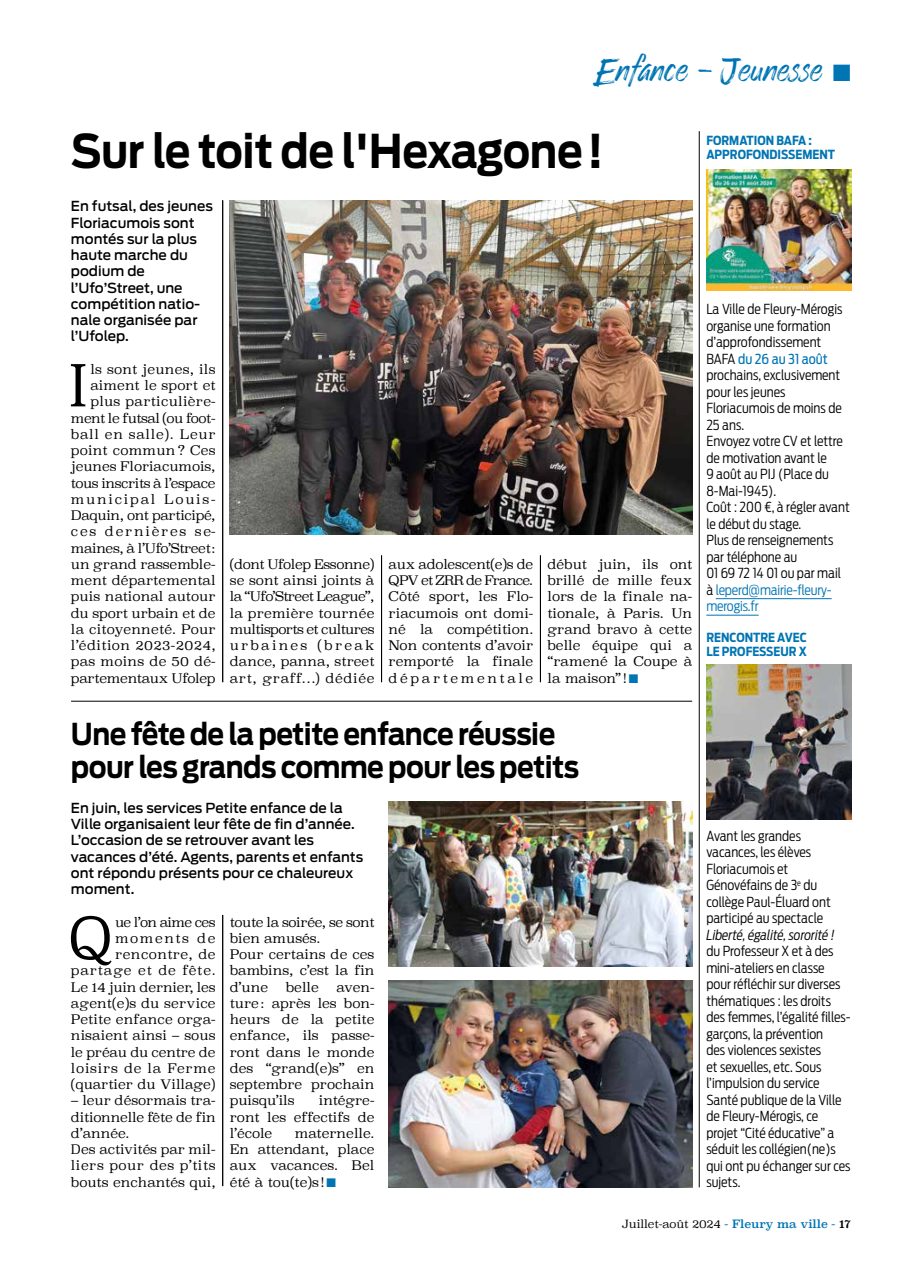
<style>
.page{position:relative;width:922px;height:1276px;background:#fff}
.page>*{position:absolute;margin:0;border:0;box-sizing:border-box;transform-origin:0 0}
.t1{font:300 56.88px "Superclarendon";color:#000;scale:.9 1}
.t2{font:700 46.25px "Antenna";letter-spacing:-.015em;color:#000;scale:.9 1}
.t3{font:33.75px "Enjoythe Ride";color:#0075b3}
.t4{font:700 30px/32.5px "Antenna";letter-spacing:-.02em;color:#000;scale:.9 1}
.t5{font:300 13.75px/16.5px "Antenna Cond";color:#000}
.t6{font:500 13.75px/16.2px "Antenna";color:#000}
.t7{font:italic 300 13.75px "Antenna Cond";color:#000}
.t8{font:300 13.12px/16.2px "Superclarendon";color:#000;text-align:justify}
.t9{font:700 12.5px/14px "Antenna Cond";color:#0075b3}
.t10{font:300 11.25px "Superclarendon";letter-spacing:-.01em;color:#000}
.s1{color:#0075b3}
.s2{font-weight:400;color:#0075b3}
.s3{font-weight:400}
</style>
<div class="page">
<img style="left:388px;top:980px;width:304px;height:207px">
<img style="left:388px;top:801px;width:304px;height:165px">
<hr style="left:715px;top:598px;width:116px;height:1px;background:#0075b3">
<hr style="left:706px;top:615px;width:52px;height:1px;background:#0075b3">
<img style="left:706px;top:169px;width:144px;height:121px">
<img style="left:706px;top:665px;width:144px;height:154px">
<hr style="left:222px;top:915px;width:1px;height:271px;background:#000">
<hr style="left:222px;top:200px;width:1px;height:482px;background:#000">
<hr style="left:381px;top:555px;width:1px;height:127px;background:#000">
<hr style="left:540px;top:555px;width:1px;height:127px;background:#000">
<img style="left:230px;top:201px;width:462px;height:333px">
<hr style="left:71px;top:701px;width:621px;height:1px;background:#000">
<hr style="left:698px;top:131px;width:1px;height:1056px;background:#000">
<h3 class="t3" style="left:596px;top:50px;width:254px">Enfance - Jeunesse ■</h3>
<h2 class="t2" style="left:71px;top:124px;width:593px">Sur le toit de l'Hexagone!</h2>
<p class="t9" style="left:706px;top:133px;width:130px">FORMATION BAFA :<br>APPROFONDISSEMENT</p>
<p class="t6" style="left:71px;top:198px;width:143px">En futsal, des jeunes<br>Floriacumois sont montés sur la plus haute marche du podium de l’Ufo’Street, une compétition natio&shy;nale organisée par l’Ufolep.</p>
<h1 class="t1" style="left:68px;top:348px;width:23px">I</h1>
<p class="t8" style="left:71px;top:362px;width:146px;text-align:right">ls sont jeunes, ils aiment le sport et plus particulière&shy;ment le futsal (ou foot&shy;ball en salle). Leur point commun ? Ces jeunes Floriacumois, tous inscrits à l’espace municipal Louis-<br>Daquin, ont participé, ces dernières se&shy;maines, à l’Ufo’Street: un grand rassemble&shy;ment départemental puis national autour du sport urbain et de la citoyenneté. Pour l’édition 2023-2024, pas moins de 50 dé&shy;partementaux Ufolep</p>
<p class="t8" style="left:230px;top:557px;width:146px">(dont Ufolep Essonne) se sont ainsi joints à la “Ufo’Street League”, la première tournée multisports et cultures urbaines (break dance, panna, street art, graff…) dédiée</p>
<p class="t8" style="left:388px;top:557px;width:146px">aux adolescent(e)s de QPV et ZRR de France.<br>Côté sport, les Flo&shy;riacumois ont domi&shy;né la compétition.<br>Non contents d’avoir remporté la finale départementale</p>
<p class="t8" style="left:547px;top:557px;width:146px">début juin, ils ont brillé de mille feux lors de la finale na&shy;tionale, à Paris. Un grand bravo à cette belle équipe qui a “ramené la Coupe à la maison” !<span class="s1">■</span></p>
<h3 class="t4" style="left:71px;top:718px;width:566px">Une fête de la petite enfance réussie pour les grands comme pour les petits</h3>
<p class="t6" style="left:71px;top:799px;width:294px">En juin, les services Petite enfance de la Ville organisaient leur fête de fin d’année.<br>L’occasion de se retrouver avant les vacances d’été. Agents, parents et enfants ont répondu présents pour ce chaleureux moment.</p>
<h1 class="t1" style="left:69px;top:900px;width:50px">Q</h1>
<p class="t8" style="left:71px;top:914px;width:146px;text-align:right">ue l’on aime ces moments de rencontre, de partage et de fête.<br>Le 14 juin dernier, les agent(e)s du service<br>Petite enfance orga&shy;nisaient ainsi – sous le préau du centre de loisirs de la Ferme (quartier du Village)</p>
<p class="t8" style="left:71px;top:1093px;width:146px;text-align:left">– leur désormais tra&shy;ditionnelle fête de fin d’année.<br>Des activités par mil&shy;liers pour des p’tits bouts enchantés qui,</p>
<p class="t8" style="left:230px;top:914px;width:146px;text-align:left">toute la soirée, se sont bien amusés.<br>Pour certains de ces bambins, c’est la fin d’une</p>
<p class="t8" style="left:286px;top:979px;width:34px">belle</p>
<p class="t8" style="left:230px;top:979px;width:146px;text-indent:107px">aven&shy;ture: après les bon&shy;heurs de la petite enfance, ils passe&shy;ront dans le monde des “grand(e)s” en septembre prochain puisqu’ils</p>
<p class="t8" style="left:230px;top:1093px;width:146px;text-indent:89px">intégre&shy;ront les effectifs de l’école</p>
<p class="t8" style="left:230px;top:1126px;width:146px;text-indent:65px">maternelle.<br>En attendant, place aux vacances. Bel été à tou(te)s!<span class="s1">■</span></p>
<p class="t5" style="left:706px;top:301px;width:145px">La Ville de Fleury-Mérogis organise une formation d’approfondissement<br>BAFA <span class="s2">du 26 au 31 août </span>prochains, exclusivement pour les jeunes<br>Floriacumois de moins de<br>25 ans.<br>Envoyez votre CV et lettre de motivation avant le<br>9 août au PIJ (Place du<br>8-Mai-1945).<br>Coût : 200 €, à régler avant le début du stage.<br>Plus de renseignements par téléphone au<br>01 69 72 14 01 ou par mail à <span class="s1">leperd@mairie-fleury&shy;merogis.fr</span></p>
<p class="t9" style="left:706px;top:630px;width:102px">RENCONTRE AVEC<br>LE PROFESSEUR X</p>
<p class="t5" style="left:706px;top:827px;width:126px">Avant les grandes vacances, les élèves<br>Floriacumois et<br>Génovéfains de 3<sup>e</sup> du collège Paul-Éluard ont participé au spectacle</p>
<p class="t7" style="left:706px;top:926px;width:130px">Liberté, égalité, sororité !</p>
<p class="t5" style="left:706px;top:943px;width:146px">du Professeur X et à des mini-ateliers en classe pour réfléchir sur diverses thématiques : les droits des femmes, l’égalité filles&shy;garçons, la prévention<br>des violences sexistes<br>et sexuelles, etc. Sous l’impulsion du service<br>Santé publique de la Ville de Fleury-Mérogis, ce projet “Cité éducative” a séduit les collégien(ne)s qui ont pu échanger sur ces sujets.</p>
<p class="t10" style="left:621px;top:1216px;width:230px">Juillet-août 2024 <span class="s2">- Fleury ma ville -</span> <span class="s3">17</span></p>
</div>
